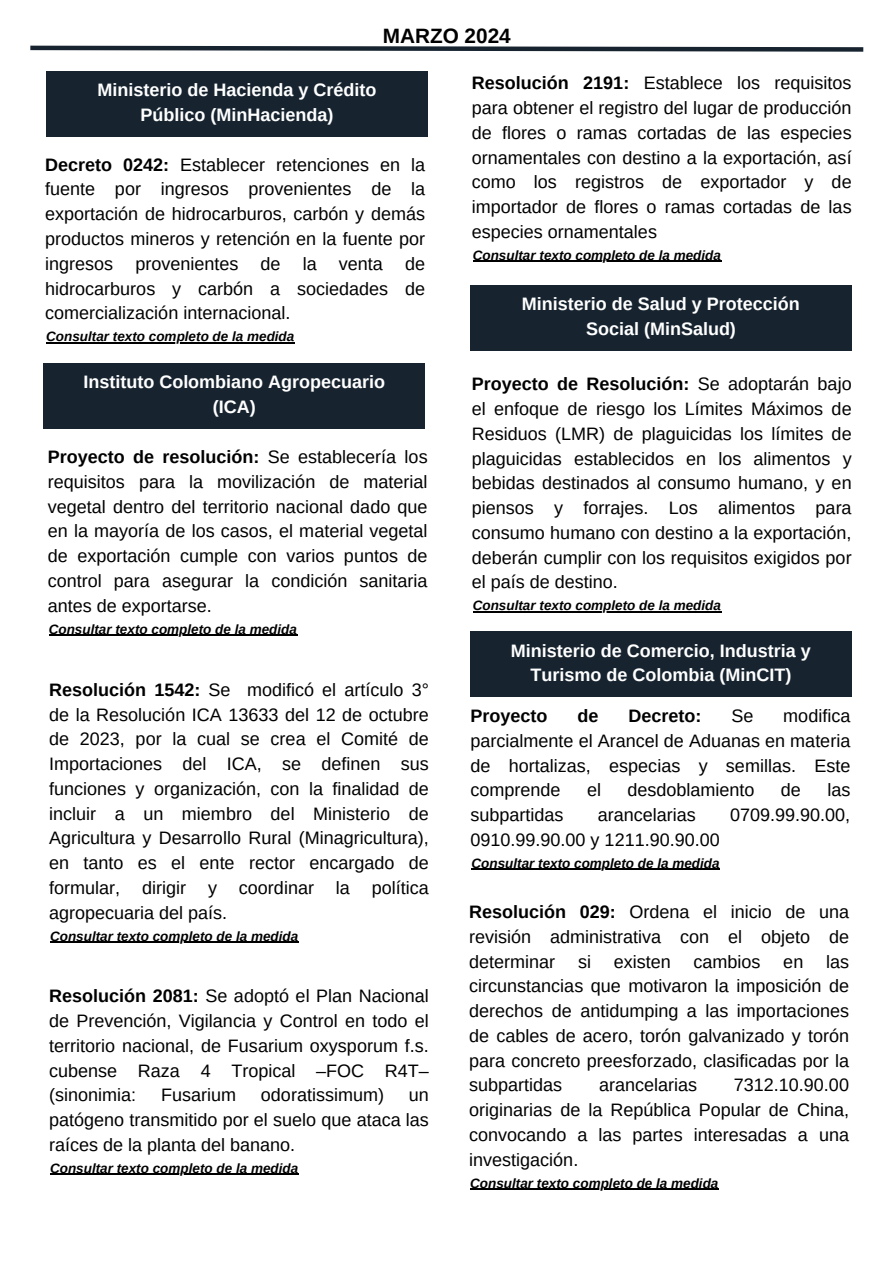
<style>
.page{position:relative;width:894px;height:1264px;background:#fff}
.page>*{position:absolute;margin:0;border:0;box-sizing:border-box;transform-origin:0 0}
.t1{font:700 20.7px "Arimo";color:#000}
.t2{font:18px/24.8px "Arimo";color:#000;text-align:justify}
.t3{font:700 18px/24.8px "Arimo";color:#fff;text-align:center}
.t4{font:700 18px "Arimo";color:#000}
.t5{font:italic 700 13.5px "Arimo";color:#000}
.s1{font-weight:700}
</style>
<div class="page">
<svg style="left:30px;top:45px;width:834px;height:7px"></svg>
<hr style="left:46px;top:342px;width:248px;height:1px;background:#000">
<div style="left:46px;top:71px;width:381px;height:65px;background:#172430"></div>
<div style="left:470px;top:285px;width:381px;height:66px;background:#172430"></div>
<hr style="left:472px;top:611px;width:249px;height:1px;background:#000">
<div style="left:44px;top:363px;width:381px;height:66px;background:#172430"></div>
<hr style="left:49px;top:634px;width:248px;height:2px;background:#000">
<hr style="left:50px;top:941px;width:248px;height:1px;background:#000">
<div style="left:470px;top:631px;width:381px;height:66px;background:#172430"></div>
<hr style="left:471px;top:868px;width:248px;height:2px;background:#000">
<hr style="left:470px;top:1188px;width:248px;height:1px;background:#000">
<hr style="left:50px;top:1173px;width:248px;height:1px;background:#000">
<hr style="left:472px;top:261px;width:249px;height:1px;background:#000">
<p class="t1" style="left:382px;top:24px;width:129px">MARZO 2024</p>
<p class="t3" style="left:97px;top:77px;width:280px">Ministerio de Hacienda y Crédito<br>Público (MinHacienda)</p>
<p class="t3" style="left:74px;top:83px;width:323px">Comisión de Regulación de Energía y<br>Gas (CREG)</p>
<p class="t2" style="left:45px;top:152px;width:381px"><span class="s1">Decreto 0242:</span> Establecer retenciones en la fuente por ingresos provenientes de la exportación de hidrocarburos, carbón y demás productos mineros y retención en la fuente por ingresos provenientes de la venta de hidrocarburos y carbón a sociedades de comercialización internacional.</p>
<p class="t5" style="left:46px;top:329px;width:250px">Consultar texto completo de la medida</p>
<p class="t3" style="left:83px;top:370px;width:303px">Instituto Colombiano Agropecuario (ICA)</p>
<p class="t2" style="left:48px;top:444px;width:381px"><span class="s1">Proyecto de resolución:</span> Se establecería los requisitos para la movilización de material vegetal dentro del territorio nacional dado que en la mayoría de los casos, el material vegetal de exportación cumple con varios puntos de control para asegurar la condición sanitaria antes de exportarse.</p>
<p class="t5" style="left:49px;top:621px;width:250px">Consultar texto completo de la medida</p>
<p class="t2" style="left:49px;top:677px;width:381px"><span class="s1">Resolución 1542:</span> Se modificó el artículo 3° de la Resolución ICA 13633 del 12 de octubre de 2023, por la cual se crea el Comité de Importaciones del ICA, se definen sus funciones y organización, con la finalidad de incluir a un miembro del Ministerio de Agricultura y Desarrollo Rural (Minagricultura), en tanto es el ente rector encargado de formular, dirigir y coordinar la política agropecuaria del país.</p>
<p class="t5" style="left:50px;top:928px;width:250px">Consultar texto completo de la medida</p>
<p class="t2" style="left:49px;top:983px;width:381px"><span class="s1">Resolución 2081:</span> Se adoptó el Plan Nacional de Prevención, Vigilancia y Control en todo el territorio nacional, de Fusarium oxysporum f.s. cubense Raza 4 Tropical –FOC R4T– (sinonimia:</p>
<p class="t2" style="left:161px;top:1082px;width:77px">Fusarium</p>
<p class="t2" style="left:261px;top:1082px;width:125px">odoratissimum)</p>
<p class="t2" style="left:49px;top:1082px;width:381px;text-indent:360px">un patógeno transmitido por el suelo que ataca las raíces de la planta del banano.</p>
<p class="t5" style="left:50px;top:1160px;width:250px">Consultar texto completo de la medida</p>
<p class="t2" style="left:471px;top:71px;width:381px"><span class="s1">Resolución 2191:</span> Establece los requisitos para obtener el registro del lugar de producción de flores o ramas cortadas de las especies ornamentales con destino a la exportación, así como los registros de exportador y de importador de flores o ramas cortadas de las especies ornamentales</p>
<p class="t5" style="left:472px;top:247px;width:250px">Consultar texto completo de la medida</p>
<p class="t3" style="left:522px;top:292px;width:279px">Ministerio de Salud y Protección<br>Social (MinSalud)</p>
<p class="t2" style="left:471px;top:371px;width:381px"><span class="s1">Proyecto de Resolución:</span> Se adoptarán bajo el enfoque de riesgo los Límites Máximos de Residuos (LMR) de plaguicidas los límites de plaguicidas establecidos en los alimentos y bebidas destinados al consumo humano, y en piensos y forrajes. Los alimentos para consumo humano con destino a la exportación, deberán cumplir con los requisitos exigidos por el país de destino.</p>
<p class="t5" style="left:472px;top:598px;width:250px">Consultar texto completo de la medida</p>
<p class="t3" style="left:511px;top:638px;width:301px">Ministerio de Comercio, Industria y<br>Turismo de Colombia (MinCIT)</p>
<p class="t4" style="left:470px;top:705px;width:78px">Proyecto</p>
<p class="t4" style="left:577px;top:705px;width:22px">de</p>
<p class="t4" style="left:628px;top:705px;width:74px">Decreto:</p>
<p class="t2" style="left:731px;top:703px;width:23px">Se</p>
<p class="t2" style="left:470px;top:703px;width:381px;text-indent:313px">modifica parcialmente el Arancel de Aduanas en materia de hortalizas, especias y semillas. Este comprende</p>
<p class="t2" style="left:587px;top:777px;width:16px">el</p>
<p class="t2" style="left:627px;top:777px;width:129px">desdoblamiento</p>
<p class="t2" style="left:780px;top:777px;width:22px">de</p>
<p class="t2" style="left:827px;top:777px;width:25px">las</p>
<p class="t2" style="left:470px;top:802px;width:95px">subpartidas</p>
<p class="t2" style="left:597px;top:802px;width:100px">arancelarias</p>
<p class="t2" style="left:730px;top:802px;width:122px">0709.99.90.00,</p>
<p class="t2" style="left:470px;top:827px;width:251px">0910.99.90.00 y 1211.90.90.00</p>
<p class="t5" style="left:471px;top:855px;width:250px">Consultar texto completo de la medida</p>
<p class="t2" style="left:469px;top:899px;width:381px"><span class="s1">Resolución 029:</span> Ordena el inicio de una revisión administrativa con el objeto de determinar</p>
<p class="t2" style="left:469px;top:948px;width:381px;text-indent:357px">las circunstancias que motivaron la imposición de derechos de antidumping a las importaciones de cables de acero, torón galvanizado y torón para concreto preesforzado, clasificadas por la subpartidas</p>
<p class="t2" style="left:578px;top:948px;width:14px">si</p>
<p class="t2" style="left:613px;top:948px;width:59px">existen</p>
<p class="t2" style="left:693px;top:948px;width:69px">cambios</p>
<p class="t2" style="left:783px;top:948px;width:22px">en</p>
<p class="t2" style="left:599px;top:1072px;width:100px">arancelarias</p>
<p class="t2" style="left:469px;top:1072px;width:381px;text-indent:264px">7312.10.90.00 originarias de la República Popular de China, convocando a las partes interesadas a una investigación.</p>
<p class="t5" style="left:470px;top:1175px;width:250px">Consultar texto completo de la medida</p>
</div>
